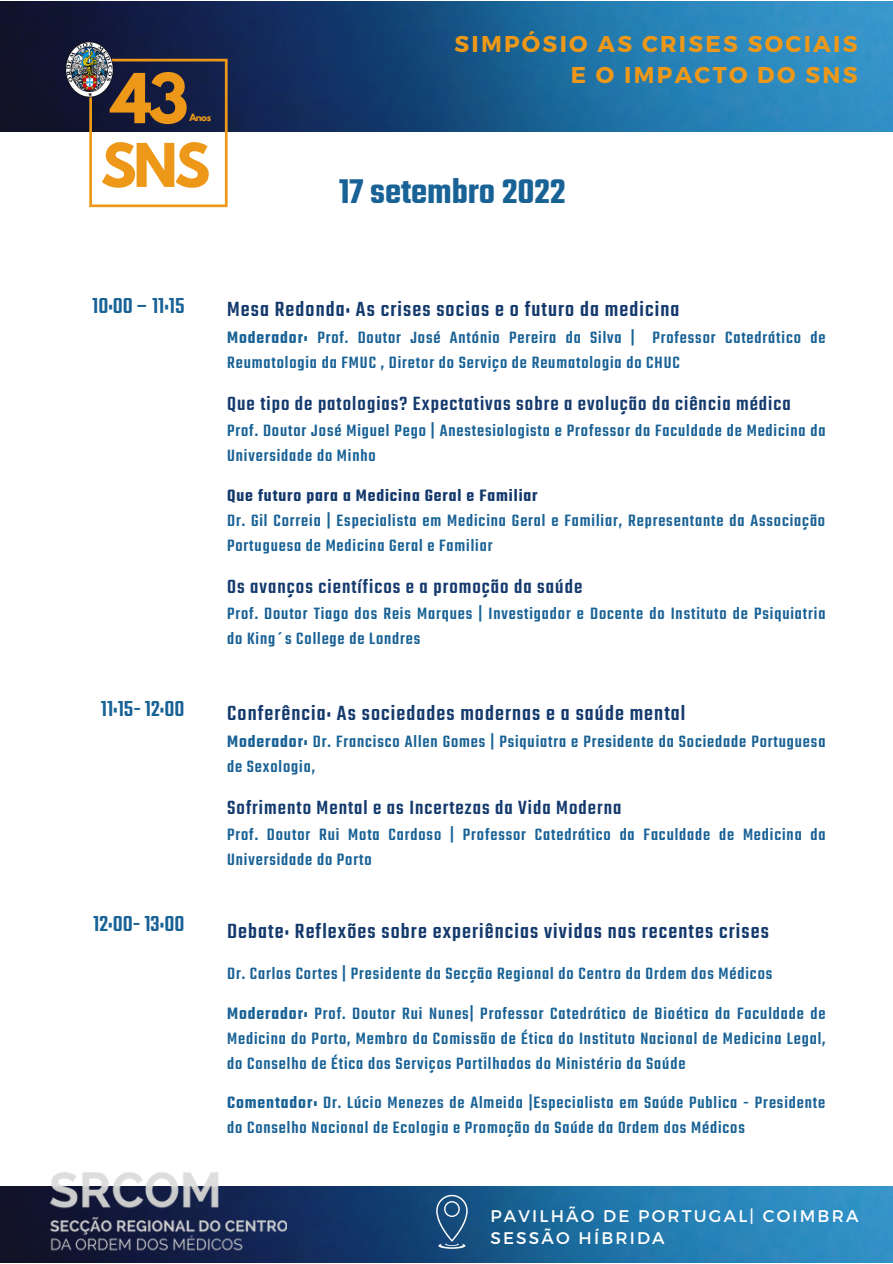
<style>
.page{position:relative;width:893px;height:1264px;background:#fff}
.page>*{position:absolute;margin:0;border:0;box-sizing:border-box;transform-origin:0 0}
.t1{font:700 60.9px "League Spartan";color:#ee9819}
.t2{font:700 53.4px "League Spartan";color:#ee9819}
.t3{font:600 37.2px "Teko";color:#196296}
.t4{font:500 23.85px "Teko";color:#196296}
.t5{font:700 22.8px/31.5px "Montserrat";letter-spacing:.1em;color:#ee9819;text-align:right}
.t6{font:500 22.5px "Teko";letter-spacing:.05em;color:#143a6d}
.t7{font:500 21px "Teko";letter-spacing:.05em;color:#143a6d}
.t8{font:500 18px/25px "Teko";letter-spacing:.05em;color:#196296}
.t9{font:600 18px "Teko";letter-spacing:.05em;color:#143a6d}
.t10{font:16.8px/22.5px "Montserrat";letter-spacing:.13em;color:#fff}
.t11{font:700 9px "League Spartan";color:#ee9819}
.s1{font-weight:600}
</style>
<div class="page">
<img style="left:0;top:1px;width:892px;height:131px">
<img style="left:0;top:1186px;width:892px;height:76px">
<svg style="left:436px;top:1194px;width:31px;height:54px;background:#3b6891"></svg>
<svg style="left:89px;top:59px;width:138px;height:148px"></svg>
<img style="left:65px;top:42px;width:49px;height:56px">
<img style="left:47px;top:1172px;width:239px;height:82px">
<h1 class="t1" style="left:111px;top:68px;width:79px">43</h1>
<p class="t11" style="left:189px;top:113px;width:23px">Anos</p>
<h2 class="t2" style="left:101px;top:139px;width:111px">SNS</h2>
<p class="t5" style="left:454px;top:27px;width:404px">SIMPÓSIO AS CRISES SOCIAIS<br>E O IMPACTO DO SNS</p>
<h3 class="t3" style="left:339px;top:168px;width:228px">17 setembro 2022</h3>
<h3 class="t4" style="left:92px;top:290px;width:94px">10:00 – 11:15</h3>
<h3 class="t4" style="left:101px;top:693px;width:85px">11:15- 12:00</h3>
<h3 class="t4" style="left:93px;top:908px;width:93px">12:00- 13:00</h3>
<p class="t6" style="left:227px;top:294px;width:453px">Mesa Redonda: As crises socias e o futuro da medicina</p>
<p class="t8" style="left:227px;top:326px;width:599px"><span class="s1">Moderador:</span> Prof. Doutor José António Pereira da Silva | Professor Catedrático de<br>Reumatologia da FMUC , Diretor do Serviço de Reumatologia do CHUC</p>
<p class="t7" style="left:227px;top:390px;width:565px">Que tipo de patologias? Expectativas sobre a evolução da ciência médica</p>
<p class="t8" style="left:227px;top:419px;width:600px">Prof. Doutor José Miguel Pego | Anestesiologista e Professor da Faculdade de Medicina da<br>Universidade do Minho</p>
<p class="t9" style="left:227px;top:483px;width:312px">Que futuro para a Medicina Geral e Familiar</p>
<p class="t8" style="left:227px;top:509px;width:599px">Dr. Gil Correia | Especialista em Medicina Geral e Familiar, Representante da Associação<br>Portuguesa de Medicina Geral e Familiar</p>
<p class="t7" style="left:227px;top:573px;width:356px">Os avanços científicos e a promoção da saúde</p>
<p class="t8" style="left:227px;top:602px;width:599px">Prof. Doutor Tiago dos Reis Marques | Investigador e Docente do Instituto de Psiquiatria do King´s College de Londres</p>
<p class="t6" style="left:227px;top:698px;width:459px">Conferência: As sociedades modernas e a saúde mental</p>
<p class="t8" style="left:227px;top:730px;width:599px"><span class="s1">Moderador:</span> Dr. Francisco Allen Gomes | Psiquiatra e Presidente da Sociedade Portuguesa de Sexologia,</p>
<p class="t7" style="left:227px;top:794px;width:396px">Sofrimento Mental e as Incertezas da Vida Moderna</p>
<p class="t8" style="left:227px;top:823px;width:600px">Prof. Doutor Rui Mota Cardoso | Professor Catedrático da Faculdade de Medicina da<br>Universidade do Porto</p>
<p class="t6" style="left:227px;top:916px;width:543px">Debate: Reflexões sobre experiências vividas nas recentes crises</p>
<p class="t8" style="left:227px;top:955px;width:600px;line-height:39.5px">Dr. Carlos Cortes | Presidente da Secção Regional do Centro da Ordem dos Médicos<br><span class="s1">Moderador:</span> Prof. Doutor Rui Nunes| Professor Catedrático de Bioética da Faculdade de</p>
<p class="t8" style="left:227px;top:1026px;width:600px">Medicina do Porto, Membro da Comissão de Ética do Instituto Nacional de Medicina Legal, do Conselho de Ética dos Serviços Partilhados do Ministério da Saúde</p>
<p class="t8" style="left:227px;top:1091px;width:599px"><span class="s1">Comentador:</span> Dr. Lúcio Menezes de Almeida |Especialista em Saúde Publica - Presidente do Conselho Nacional de Ecologia e Promoção da Saúde da Ordem dos Médicos</p>
<p class="t10" style="left:490px;top:1203px;width:369px">PAVILHÃO DE PORTUGAL| COIMBRA<br>SESSÃO HÍBRIDA</p>
</div>
